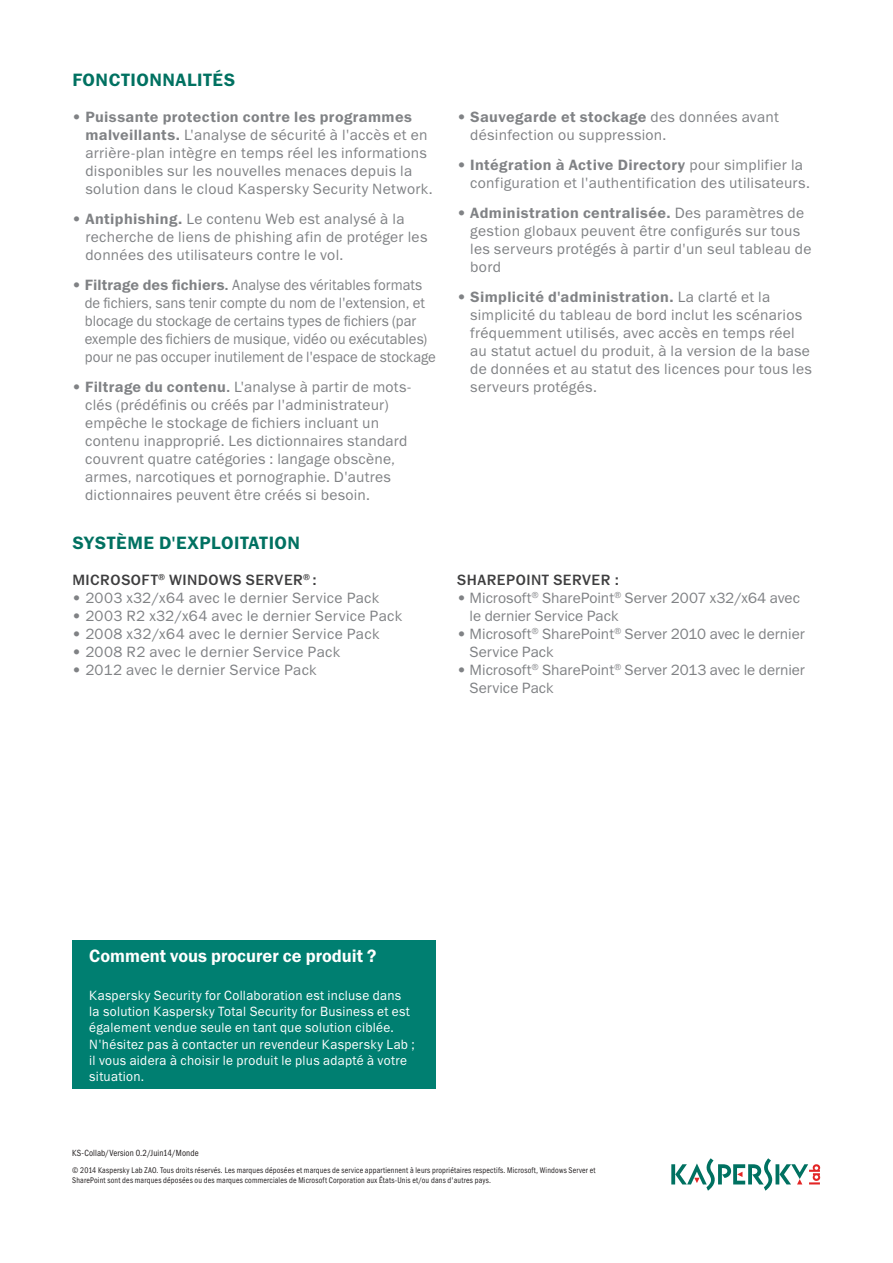
<style>
.page{position:relative;width:893px;height:1263px;background:#fff}
.page>*{position:absolute;margin:0;border:0;box-sizing:border-box;transform-origin:0 0}
.t1{font:600 18px "Lab Gothic";letter-spacing:.03em;color:#007161}
.t2{font:600 18px "Lab Gothic";color:#fff;scale:.95 1}
.t3{font:15px/18px "Lab Gothic";letter-spacing:.015em;color:#808285}
.t4{font:500 15px "Lab Gothic";letter-spacing:.03em;color:#3e3e3f}
.t5{font:13.5px/16.2px "Lab Gothic";letter-spacing:.025em;color:#fff;scale:.95 1}
.t6{font:9px "Lab Gothic Cond";letter-spacing:.01em;color:#231f20;scale:.95 1}
.t7{font:8.25px/9.8px "Lab Gothic Cond";letter-spacing:.025em;color:#231f20;scale:.93 1}
.s1{font-weight:600}
.s2{font-weight:500}
</style>
<div class="page">
<svg style="left:671px;top:1158px;width:149px;height:33px"></svg>
<div style="left:72px;top:940px;width:364px;height:149px;background:#007f71"></div>
<p class="t1" style="left:72px;top:69px;width:164px">FONCTIONNALITÉS</p>
<p class="t3" style="left:85px;top:108px;width:349px;text-indent:-13px">• <span class="s1">Puissante protection contre les programmes malveillants.</span> L'analyse de sécurité à l'accès et en arrière-plan intègre en temps réel les informations disponibles sur les nouvelles menaces depuis la solution dans le cloud Kaspersky Security Network.</p>
<p class="t3" style="left:85px;top:210px;width:344px;text-indent:-13px">• <span class="s1">Antiphishing.</span> Le contenu Web est analysé à la recherche de liens de phishing afin de protéger les données des utilisateurs contre le vol.</p>
<p class="t3" style="left:85px;top:276px;width:353px;text-indent:-12px">• <span class="s1">Filtrage des fichiers</span><span class="s2">.</span> Analyse des véritables formats de fichiers, sans tenir compte du nom de l'extension, et blocage du stockage de certains types de fichiers (par exemple des fichiers de musique, vidéo ou exécutables) pour ne pas occuper inutilement de l'espace de stockage</p>
<p class="t3" style="left:85px;top:378px;width:328px;text-indent:-13px">• <span class="s1">Filtrage du contenu</span><span class="s2">.</span> L'analyse à partir de mots&shy;clés (prédéfinis ou créés par l'administrateur) empêche le stockage de fichiers incluant un contenu inapproprié. Les dictionnaires standard couvrent quatre catégories : langage obscène, armes, narcotiques et pornographie. D'autres dictionnaires peuvent être créés si besoin.</p>
<p class="t1" style="left:72px;top:532px;width:229px">SYSTÈME D'EXPLOITATION</p>
<p class="t4" style="left:72px;top:571px;width:246px">MICROSOFT<sup>®</sup> WINDOWS SERVER<sup>®</sup> :</p>
<p class="t3" style="left:72px;top:589px;width:309px">• 2003 x32/x64 avec le dernier Service Pack</p>
<p class="t3" style="left:72px;top:607px;width:332px">• 2003 R2 x32/x64 avec le dernier Service Pack</p>
<p class="t3" style="left:72px;top:625px;width:309px">• 2008 x32/x64 avec le dernier Service Pack</p>
<p class="t3" style="left:72px;top:643px;width:270px">• 2008 R2 avec le dernier Service Pack</p>
<p class="t3" style="left:72px;top:661px;width:246px">• 2012 avec le dernier Service Pack</p>
<p class="t3" style="left:470px;top:108px;width:310px;text-indent:-13px">• <span class="s1">Sauvegarde et stockage</span> des données avant désinfection ou suppression.</p>
<p class="t3" style="left:470px;top:156px;width:341px;text-indent:-13px">• <span class="s1">Intégration à Active Directory</span> pour simplifier la configuration et l'authentification des utilisateurs.</p>
<p class="t3" style="left:470px;top:204px;width:343px;text-indent:-13px">• <span class="s1">Administration centralisée.</span> Des paramètres de gestion globaux peuvent être configurés sur tous les serveurs protégés à partir d'un seul tableau de bord</p>
<p class="t3" style="left:470px;top:288px;width:343px;text-indent:-13px">• <span class="s1">Simplicité d'administration.</span> La clarté et la simplicité du tableau de bord inclut les scénarios fréquemment utilisés, avec accès en temps réel au statut actuel du produit, à la version de la base de données et au statut des licences pour tous les serveurs protégés.</p>
<p class="t4" style="left:457px;top:571px;width:163px">SHAREPOINT SERVER :</p>
<p class="t3" style="left:470px;top:589px;width:332px;text-indent:-12px">• Microsoft<sup>®</sup> SharePoint<sup>®</sup> Server 2007 x32/x64 avec le dernier Service Pack</p>
<p class="t3" style="left:470px;top:625px;width:337px;text-indent:-12px">• Microsoft<sup>®</sup> SharePoint<sup>®</sup> Server 2010 avec le dernier<br>Service Pack</p>
<p class="t3" style="left:470px;top:661px;width:337px;text-indent:-12px">• Microsoft<sup>®</sup> SharePoint<sup>®</sup> Server 2013 avec le dernier<br>Service Pack</p>
<p class="t2" style="left:89px;top:944px;width:304px">Comment vous procurer ce produit ?</p>
<p class="t5" style="left:89px;top:987px;width:344px">Kaspersky Security for Collaboration est incluse dans la solution Kaspersky Total Security for Business et est également vendue seule en tant que solution ciblée.<br>N'hésitez pas à contacter un revendeur Kaspersky Lab ; il vous aidera à choisir le produit le plus adapté à votre situation.</p>
<p class="t6" style="left:72px;top:1147px;width:134px">KS-Collab/Version 0.2/Juin14/Monde</p>
<p class="t7" style="left:72px;top:1165px;width:564px">© 2014 Kaspersky Lab ZAO. Tous droits réservés. Les marques déposées et marques de service appartiennent à leurs propriétaires respectifs. Microsoft, Windows Server et<br>SharePoint sont des marques déposées ou des marques commerciales de Microsoft Corporation aux États-Unis et/ou dans d'autres pays.</p>
</div>
